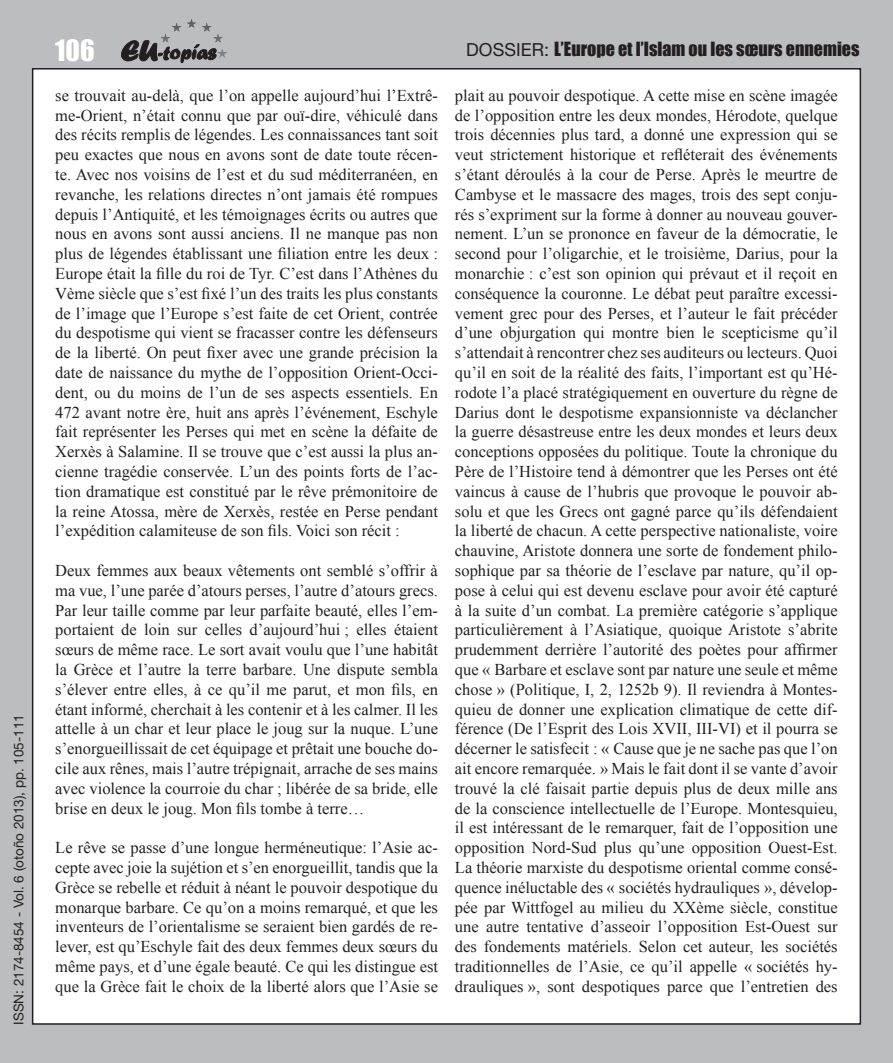
<style>
.page{position:relative;width:893px;height:1063px;background:#bcbdc0}
.page>*{position:absolute;margin:0;border:0;box-sizing:border-box;transform-origin:0 0}
.t1{font:27px "Impact";color:#fff}
.t2{font:18px "Impact";color:#231f20}
.t3{font:16.5px/19.8px "Times New Roman";color:#231f20;text-align:justify}
.t4{font:13.5px "Helvetica Neue";color:#231f20}
.s1{font-family:"Helvetica Neue"}
</style>
<div class="page">
<div style="left:33px;top:69px;width:827px;height:955px;background:#fff"></div>
<svg style="left:121px;top:40px;width:95px;height:23px"></svg>
<hr style="left:161px;top:19px;width:66px;height:1px;background:#58595b">
<hr style="left:161px;top:20px;width:66px;height:1px;background:#59595c">
<hr style="left:161px;top:21px;width:66px;height:1px;background:#5a5a5d">
<hr style="left:161px;top:22px;width:66px;height:1px;background:#5c5c5f">
<hr style="left:161px;top:23px;width:66px;height:1px;background:#5d5d60">
<hr style="left:161px;top:24px;width:66px;height:1px;background:#5f5f62">
<hr style="left:161px;top:25px;width:66px;height:1px;background:#606063">
<hr style="left:161px;top:26px;width:66px;height:1px;background:#626265">
<hr style="left:161px;top:27px;width:66px;height:1px;background:#636366">
<hr style="left:161px;top:28px;width:66px;height:1px;background:#646467">
<hr style="left:161px;top:29px;width:66px;height:1px;background:#656568">
<hr style="left:161px;top:30px;width:66px;height:1px;background:#666669">
<hr style="left:161px;top:31px;width:66px;height:1px;background:#67676a">
<hr style="left:161px;top:32px;width:66px;height:1px;background:#68686b">
<hr style="left:161px;top:33px;width:66px;height:1px;background:#696a6d">
<hr style="left:161px;top:34px;width:66px;height:1px;background:#6a6b6e">
<hr style="left:161px;top:35px;width:66px;height:1px;background:#6c6c6f">
<hr style="left:161px;top:36px;width:66px;height:1px;background:#6c6d70">
<hr style="left:161px;top:37px;width:66px;height:1px;background:#6e6f72">
<hr style="left:161px;top:38px;width:66px;height:1px;background:#6f7073">
<hr style="left:161px;top:39px;width:66px;height:1px;background:#707174">
<hr style="left:161px;top:40px;width:66px;height:1px;background:#717275">
<hr style="left:161px;top:41px;width:66px;height:1px;background:#727376">
<hr style="left:161px;top:42px;width:66px;height:1px;background:#737477">
<hr style="left:161px;top:43px;width:66px;height:1px;background:#747578">
<hr style="left:161px;top:44px;width:66px;height:1px;background:#75777a">
<hr style="left:161px;top:45px;width:66px;height:1px;background:#76787b">
<hr style="left:161px;top:46px;width:66px;height:1px;background:#78797c">
<hr style="left:161px;top:47px;width:66px;height:1px;background:#787a7d">
<hr style="left:161px;top:48px;width:66px;height:1px;background:#7a7c7f">
<hr style="left:161px;top:49px;width:66px;height:1px;background:#7b7d80">
<hr style="left:161px;top:50px;width:66px;height:1px;background:#7b7d80">
<hr style="left:161px;top:51px;width:66px;height:1px;background:#7d7f82">
<hr style="left:161px;top:52px;width:66px;height:1px;background:#7e8083">
<hr style="left:161px;top:53px;width:66px;height:1px;background:#7f8184">
<hr style="left:161px;top:54px;width:66px;height:1px;background:#818386">
<hr style="left:161px;top:55px;width:66px;height:1px;background:#818386">
<hr style="left:161px;top:56px;width:66px;height:1px;background:#828487">
<hr style="left:161px;top:57px;width:66px;height:1px;background:#848689">
<p class="t4" style="left:11px;top:1025px;width:312px;rotate:-90deg">ISSN: 2174-8454 - Vol. 6 (otoño 2013), pp. 105-111</p>
<h1 class="t1" style="left:55px;top:29px;width:41px">106</h1>
<p class="t2" style="left:466px;top:35px;width:395px"><span class="s1">DOSSIER:</span> L’Europe et l’Islam ou les sœurs ennemies</p>
<p class="t3" style="left:55px;top:85px;width:384px">se trouvait au-delà, que l’on appelle aujourd’hui l’Extrê&shy;me-Orient, n’était connu que par ouï-dire, véhiculé dans des récits remplis de légendes. Les connaissances tant soit peu exactes que nous en avons sont de date toute récen&shy;te. Avec nos voisins de l’est et du sud méditerranéen, en revanche, les relations directes n’ont jamais été rompues depuis l’Antiquité, et les témoignages écrits ou autres que nous en avons sont aussi anciens. Il ne manque pas non plus de légendes établissant une filiation entre les deux :<br>Europe était la fille du roi de Tyr. C’est dans l’Athènes du Vème siècle que s’est fixé l’un des traits les plus constants de l’image que l’Europe s’est faite de cet Orient, contrée du despotisme qui vient se fracasser contre les défenseurs de la liberté. On peut fixer avec une grande précision la date de naissance du mythe de l’opposition Orient-Occi&shy;dent, ou du moins de l’un de ses aspects essentiels. En 472 avant notre ère, huit ans après l’événement, Eschyle fait représenter les Perses qui met en scène la défaite de Xerxès à Salamine. Il se trouve que c’est aussi la plus an&shy;cienne tragédie conservée. L’un des points forts de l’ac&shy;tion dramatique est constitué par le rêve prémonitoire de la reine Atossa, mère de Xerxès, restée en Perse pendant l’expédition calamiteuse de son fils. Voici son récit :</p>
<p class="t3" style="left:55px;top:560px;width:384px">Deux femmes aux beaux vêtements ont semblé s’offrir à ma vue, l’une parée d’atours perses, l’autre d’atours grecs.<br>Par leur taille comme par leur parfaite beauté, elles l’em&shy;portaient de loin sur celles d’aujourd’hui ; elles étaient sœurs de même race. Le sort avait voulu que l’une habitât la Grèce et l’autre la terre barbare. Une dispute sembla s’élever entre elles, à ce qu’il me parut, et mon fils, en étant informé, cherchait à les contenir et à les calmer. Il les attelle à un char et leur place le joug sur la nuque. L’une s’enorgueillissait de cet équipage et prêtait une bouche do&shy;cile aux rênes, mais l’autre trépignait, arrache de ses mains avec violence la courroie du char ; libérée de sa bride, elle brise en deux le joug. Mon fils tombe à terre…</p>
<p class="t3" style="left:55px;top:837px;width:384px">Le rêve se passe d’une longue herméneutique: l’Asie ac&shy;cepte avec joie la sujétion et s’en enorgueillit, tandis que la Grèce se rebelle et réduit à néant le pouvoir despotique du monarque barbare. Ce qu’on a moins remarqué, et que les inventeurs de l’orientalisme se seraient bien gardés de re&shy;lever, est qu’Eschyle fait des deux femmes deux sœurs du même pays, et d’une égale beauté. Ce qui les distingue est que la Grèce fait le choix de la liberté alors que l’Asie se</p>
<p class="t3" style="left:455px;top:85px;width:384px">plait au pouvoir despotique. A cette mise en scène imagée de l’opposition entre les deux mondes, Hérodote, quelque trois décennies plus tard, a donné une expression qui se veut strictement historique et refléterait des événements s’étant déroulés à la cour de Perse. Après le meurtre de Cambyse et le massacre des mages, trois des sept conju&shy;rés s’expriment sur la forme à donner au nouveau gouver&shy;nement. L’un se prononce en faveur de la démocratie, le second pour l’oligarchie, et le troisième, Darius, pour la monarchie : c’est son opinion qui prévaut et il reçoit en conséquence la couronne. Le débat peut paraître excessi&shy;vement grec pour des Perses, et l’auteur le fait précéder d’une objurgation qui montre bien le scepticisme qu’il s’attendait à rencontrer chez ses auditeurs ou lecteurs. Quoi qu’il en soit de la réalité des faits, l’important est qu’Hé&shy;rodote l’a placé stratégiquement en ouverture du règne de Darius dont le despotisme expansionniste va déclancher la guerre désastreuse entre les deux mondes et leurs deux conceptions opposées du politique. Toute la chronique du Père de l’Histoire tend à démontrer que les Perses ont été vaincus à cause de l’hubris que provoque le pouvoir ab&shy;solu et que les Grecs ont gagné parce qu’ils défendaient la liberté de chacun. A cette perspective nationaliste, voire chauvine, Aristote donnera une sorte de fondement philo&shy;sophique par sa théorie de l’esclave par nature, qu’il op&shy;pose à celui qui est devenu esclave pour avoir été capturé à la suite d’un combat. La première catégorie s’applique particulièrement à l’Asiatique, quoique Aristote s’abrite prudemment derrière l’autorité des poètes pour affirmer que « Barbare et esclave sont par nature une seule et même chose » (Politique, I, 2, 1252b 9). Il reviendra à Montes&shy;quieu de donner une explication climatique de cette dif&shy;férence (De l’Esprit des Lois XVII, III-VI) et il pourra se décerner le satisfecit : « Cause que je ne sache pas que l’on ait encore remarquée. » Mais le fait dont il se vante d’avoir trouvé la clé faisait partie depuis plus de deux mille ans de la conscience intellectuelle de l’Europe. Montesquieu, il est intéressant de le remarquer, fait de l’opposition une opposition Nord-Sud plus qu’une opposition Ouest-Est.<br>La théorie marxiste du despotisme oriental comme consé&shy;quence inéluctable des « sociétés hydrauliques », dévelop&shy;pée par Wittfogel au milieu du XXème siècle, constitue une autre tentative d’asseoir l’opposition Est-Ouest sur des fondements matériels. Selon cet auteur, les sociétés traditionnelles de l’Asie, ce qu’il appelle « sociétés hy&shy;drauliques », sont despotiques parce que l’entretien des</p>
</div>
